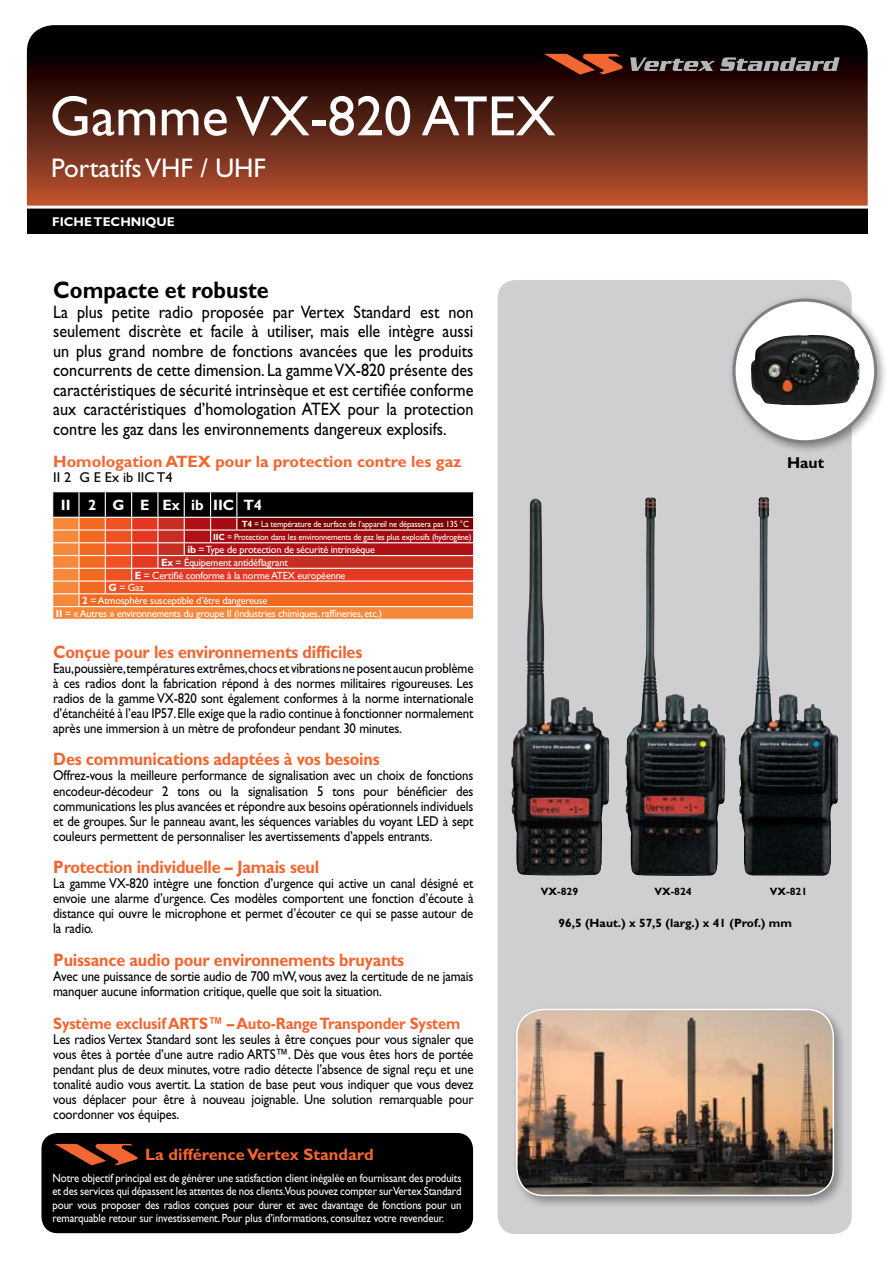
<style>
.page{position:relative;width:893px;height:1263px;background:#fff}
.page>*{position:absolute;margin:0;border:0;box-sizing:border-box;transform-origin:0 0}
.t1{font:57px "Gill Sans";color:#fff}
.t2{font:27px "Gill Sans";color:#fff}
.t3{font:700 24px "Gill Sans";color:#000;scale:.9 1}
.t4{font:18px/19.5px "Gill Sans";color:#000;text-align:justify;scale:.9 1}
.t5{font:700 18px "Gill Sans";letter-spacing:-.01em;color:#f26631;scale:.9 1}
.t6{font:700 16.5px "Gill Sans";letter-spacing:-.01em;color:#f26631}
.t7{font:700 16.5px "Gill Sans";letter-spacing:-.01em;color:#f26631;scale:.9 1}
.t8{font:700 15.75px "Gill Sans";color:#000}
.t9{font:700 15px "Gill Sans";color:#fff}
.t10{font:14.25px/15px "Gill Sans";letter-spacing:-.01em;color:#000;text-align:justify;scale:.9 1}
.t11{font:14.25px "Gill Sans";letter-spacing:-.01em;color:#000}
.t12{font:700 12.75px "Gill Sans";color:#fff}
.t13{font:12px/13.5px "Gill Sans";letter-spacing:-.01em;color:#fff;text-align:justify;scale:.9 1}
.t14{font:700 12px "Gill Sans";color:#000}
.t15{font:700 10.65px "Gill Sans";color:#000}
.t16{font:10.5px "Gill Sans";letter-spacing:-.02em;color:#fff}
.t17{font:9px/12.8px "Gill Sans";letter-spacing:-.02em;color:#fff;text-align:right;scale:.93 1}
.s1{font-weight:700}
</style>
<div class="page">
<svg style="left:498px;top:280px;width:354px;height:954px;background:#b7b5b8"></svg>
<svg style="left:27px;top:25px;width:841px;height:181px;background:#522114"></svg>
<svg style="left:630px;top:57px;width:210px;height:14px;background:#5d585a"></svg>
<svg style="left:544px;top:54px;width:79px;height:21px;background:#893519"></svg>
<div style="left:27px;top:208px;width:841px;height:26px;background:#000"></div>
<hr style="left:14px;top:206px;width:875px;height:3px;background:#fff">
<div style="left:728px;top:294px;width:165px;height:166px;background:#000;opacity:.4"></div>
<div style="left:734px;top:300px;width:142px;height:142px;background:#fff;border-radius:50%"></div>
<img style="left:751px;top:335px;width:109px;height:70px">
<div style="left:733px;top:299px;width:144px;height:144px;border:3px solid #807f83;border-radius:50%"></div>
<img style="left:511px;top:500px;width:20px;height:357px">
<img style="left:625px;top:497px;width:23px;height:330px">
<img style="left:739px;top:499px;width:99px;height:377px">
<div style="left:512px;top:1005px;width:341px;height:210px;background:#000;opacity:.35"></div>
<img style="left:517px;top:1009px;width:316px;height:186px">
<div style="left:516px;top:1009px;width:318px;height:187px;border:2px solid #fff;border-radius:27px"></div>
<div style="left:41px;top:1133px;width:432px;height:100px;background:#000;border-radius:16px"></div>
<svg style="left:55px;top:1143px;width:83px;height:23px"></svg>
<svg style="left:52px;top:491px;width:422px;height:129px;background:#b14b31"></svg>
<hr style="left:237px;top:619px;width:237px;height:1px;background:#fff">
<h1 class="t1" style="left:50px;top:83px;width:507px">Gamme VX-820 ATEX</h1>
<h2 class="t2" style="left:51px;top:152px;width:216px">Portatifs VHF / UHF</h2>
<p class="t12" style="left:52px;top:214px;width:61px">Fiche TECH</p>
<p class="t12" style="left:131px;top:214px;width:44px">NIQUE</p>
<h3 class="t3" style="left:53px;top:276px;width:241px">Compacte et robuste</h3>
<p class="t4" style="left:53px;top:302px;width:468px">La plus petite radio proposée par Vertex Standard est non seulement discrète et facile à utiliser, mais elle intègre aussi un plus grand nombre de fonctions avancées que les produits concurrents de cette dimension. La gamme VX-820 présente des caractéristiques de sécurité intrinsèque et est certifiée conforme aux caractéristiques d’homologation ATEX pour la protection contre les gaz dans les environnements dangereux explosifs.</p>
<p class="t6" style="left:53px;top:452px;width:410px">Homologation ATEX pour la protection contre les gaz</p>
<p class="t11" style="left:53px;top:469px;width:121px">II 2 G E Ex ib IIC T4</p>
<p class="t9" style="left:61px;top:496px;width:5px">II</p>
<p class="t9" style="left:88px;top:496px;width:133px">2 G E ExibIIC</p>
<p class="t9" style="left:243px;top:496px;width:20px">T4</p>
<p class="t17" style="left:213px;top:518px;width:279px"><span class="s1">T4</span> = La température de surface de l’appareil ne dépassera pas 135 °C<br><span class="s1">IIC</span> = Protection dans les environnements de gaz les plus explosifs (hydrogène)</p>
<p class="t16" style="left:187px;top:544px;width:189px"><span class="s1">ib</span> = Type de protection de sécurité intrinsèque</p>
<p class="t16" style="left:161px;top:556px;width:128px"><span class="s1">Ex</span> = Équipement antidéflagrant</p>
<p class="t16" style="left:135px;top:569px;width:212px"><span class="s1">E</span> = Certifié conforme à la norme ATEX européenne</p>
<p class="t16" style="left:109px;top:582px;width:37px"><span class="s1">G</span> = Gaz</p>
<p class="t16" style="left:82px;top:595px;width:187px"><span class="s1">2</span> = Atmosphère susceptible d’être dangereuse</p>
<p class="t16" style="left:56px;top:607px;width:328px"><span class="s1">II</span> = « Autres » environnements du groupe II (industries chimiques, raffineries, etc.)</p>
<p class="t5" style="left:53px;top:641px;width:345px">Conçue pour les environnements difficiles</p>
<p class="t10" style="left:53px;top:660px;width:468px">Eau,poussière,températures extrêmes,chocs et vibrations ne posent aucun problème à ces radios dont la fabrication répond à des normes militaires rigoureuses. Les radios de la gamme VX-820 sont également conformes à la norme internationale d’étanchéité à l’eau IP57. Elle exige que la radio continue à fonctionner normalement après une immersion à un mètre de profondeur pendant 30 minutes.</p>
<p class="t5" style="left:53px;top:749px;width:364px">Des communications adaptées à vos besoins</p>
<p class="t10" style="left:53px;top:768px;width:468px">Offrez-vous la meilleure performance de signalisation avec un choix de fonctions encodeur-décodeur 2 tons ou la signalisation 5 tons pour bénéficier des communications les plus avancées et répondre aux besoins opérationnels individuels et de groupes. Sur le panneau avant, les séquences variables du voyant LED à sept couleurs permettent de personnaliser les avertissements d’appels entrants.</p>
<p class="t5" style="left:53px;top:856px;width:297px">Protection individuelle – Jamais seul</p>
<p class="t10" style="left:53px;top:876px;width:468px">La gamme VX-820 intègre une fonction d’urgence qui active un canal désigné et envoie une alarme d’urgence. Ces modèles comportent une fonction d’écoute à distance qui ouvre le microphone et permet d’écouter ce qui se passe autour de la radio.</p>
<p class="t5" style="left:53px;top:949px;width:391px">Puissance audio pour environnements bruyants</p>
<p class="t10" style="left:53px;top:968px;width:468px">Avec une puissance de sortie audio de 700 mW, vous avez la certitude de ne jamais manquer aucune information critique, quelle que soit la situation.</p>
<p class="t7" style="left:53px;top:1013px;width:454px">Système exclusif ARTS™ – Auto-Range Transponder System</p>
<p class="t10" style="left:53px;top:1031px;width:469px">Les radios Vertex Standard sont les seules à être conçues pour vous signaler que vous êtes à portée d’une autre radio ARTS™. Dès que vous êtes hors de portée pendant plus de deux minutes, votre radio détecte l’absence de signal reçu et une tonalité audio vous avertit. La station de base peut vous indiquer que vous devez vous déplacer pour être à nouveau joignable. Une solution remarquable pour coordonner vos équipes.</p>
<p class="t6" style="left:145px;top:1144px;width:230px">La différence Vertex Standard</p>
<p class="t13" style="left:53px;top:1171px;width:456px">Notre objectif principal est de générer une satisfaction client inégalée en fournissant des produits et des services qui dépassent les attentes de nos clients.Vous pouvez compter sur Vertex Standard pour vous proposer des radios conçues pour durer et avec davantage de fonctions pour un remarquable retour sur investissement. Pour plus d’informations, consultez votre revendeur.</p>
<p class="t8" style="left:787px;top:454px;width:39px">Haut</p>
<p class="t15" style="left:541px;top:885px;width:39px">VX-829</p>
<p class="t15" style="left:654px;top:885px;width:39px">VX-824</p>
<p class="t15" style="left:770px;top:885px;width:39px">VX-821</p>
<p class="t14" style="left:559px;top:916px;width:235px">96,5 (Haut.) x 57,5 (larg.) x 41 (Prof.) mm</p>
</div>
